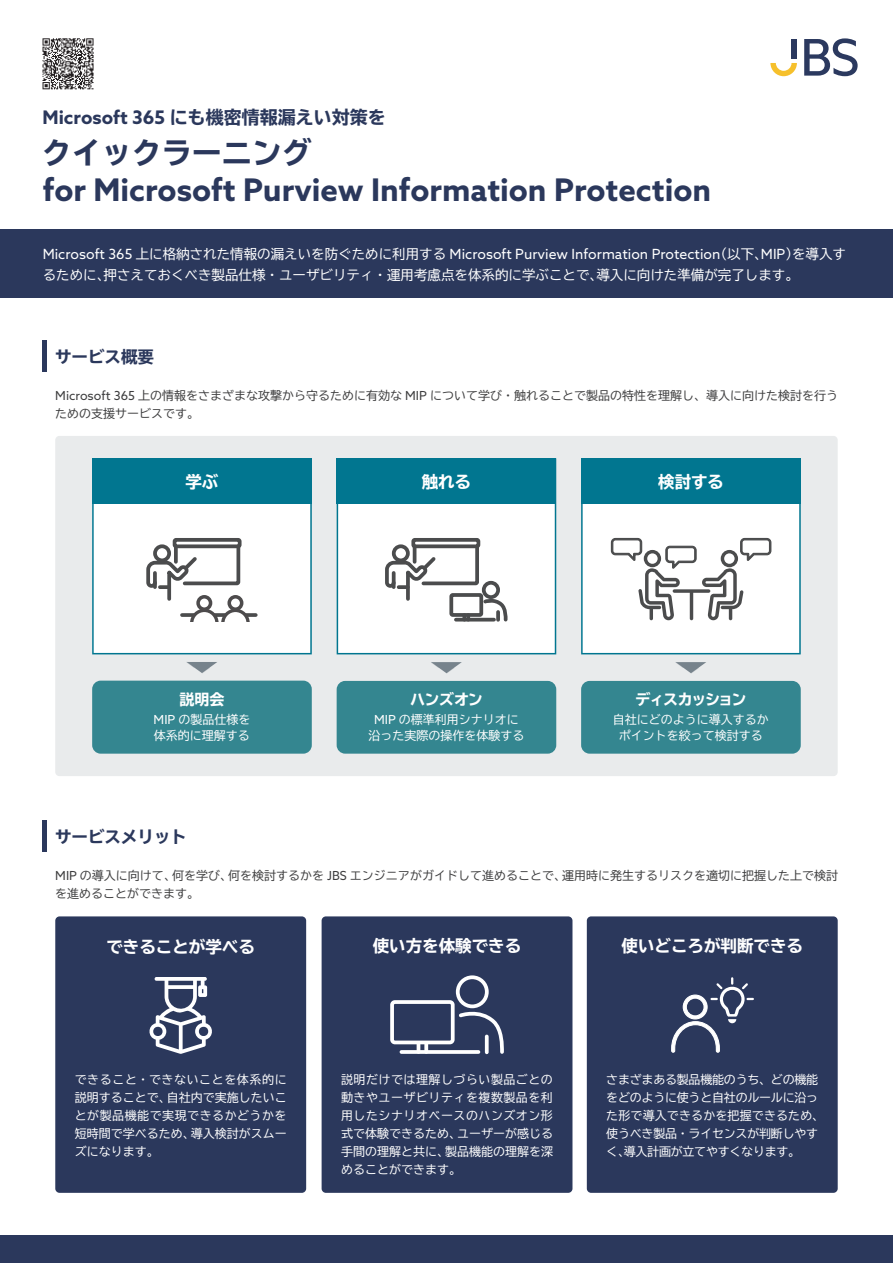
<style>
.page{position:relative;width:893px;height:1263px;background:#fff}
.page>*{position:absolute;margin:0;border:0;box-sizing:border-box;transform-origin:0 0}
.t1{font:700 31.2px "Azo Sans";color:#2b385c}
.t2{font:700 expanded 30px "TBUD Go Std";color:#2b385c}
.t3{font:700 18.75px "Azo Sans";color:#2b385c}
.t4{font:700 expanded 16.5px "TBUD Go Std";color:#fff}
.t5{font:700 expanded 16.5px "TBUD Go Std";color:#2b385c}
.t6{font:700 expanded 15px "TBUD Go Std";letter-spacing:-.07em;color:#fff}
.t7{font:700 expanded 15px "TBUD Go Std";letter-spacing:-.1em;color:#fff}
.t8{font:14.1px "Azo Sans";color:#fff}
.t9{font:13.5px "TBUD Go Std";color:#fff}
.t10{font:12px/18px "TBUD Go Std";color:#fff;text-align:justify}
.t11{font:12px/18px "TBUD Go Std";color:#3e3e3f}
.t12{font:12px/18px "TBUD Go Std";letter-spacing:-.02em;color:#fff}
.s1{font-family:"TBUD Go Std";font-stretch:expanded;font-size:18px}
.s2{font-family:"TBUD Go Std";font-size:13.5px}
.s3{font-family:"Azo Sans";font-size:12.45px}
</style>
<div class="page">
<div style="left:0;top:230px;width:893px;height:68px;background:#2b385c"></div>
<div style="left:0;top:1235px;width:893px;height:28px;background:#2b385c"></div>
<div style="left:55px;top:916px;width:251px;height:277px;background:#2b385c;border-radius:4px"></div>
<div style="left:587px;top:916px;width:251px;height:277px;background:#2b385c;border-radius:4px"></div>
<div style="left:322px;top:916px;width:250px;height:277px;background:#2b385c;border-radius:4px"></div>
<hr style="left:43px;top:340px;width:4px;height:32px;background:#2b385c">
<hr style="left:43px;top:820px;width:4px;height:32px;background:#2b385c">
<svg style="left:149px;top:977px;width:63px;height:77px"></svg>
<svg style="left:671px;top:978px;width:83px;height:75px"></svg>
<svg style="left:459px;top:1011px;width:45px;height:44px"></svg>
<svg style="left:485px;top:1036px;width:4px;height:16px"></svg>
<svg style="left:401px;top:1050px;width:77px;height:4px"></svg>
<div style="left:390px;top:1000px;width:65px;height:44px;border:4px solid #fff;border-radius:3px"></div>
<svg style="left:417px;top:1043px;width:11px;height:9px"></svg>
<div style="left:456px;top:975px;width:33px;height:33px;border:4px solid #fff;border-radius:50%"></div>
<div style="left:55px;top:436px;width:783px;height:340px;background:#e9ebec;border-radius:4px"></div>
<div style="left:92px;top:681px;width:220px;height:73px;background:#348690;border-radius:9px"></div>
<div style="left:337px;top:681px;width:219px;height:73px;background:#348690;border-radius:9px"></div>
<div style="left:581px;top:681px;width:220px;height:73px;background:#348690;border-radius:9px"></div>
<svg style="left:337px;top:458px;width:219px;height:196px;background:#b5d3d9"></svg>
<div style="left:482px;top:581px;width:18px;height:18px;border:4px solid #4b4c4d;border-radius:50%"></div>
<svg style="left:581px;top:458px;width:220px;height:196px;background:#adcdd4"></svg>
<svg style="left:92px;top:458px;width:220px;height:196px;background:#b3d2d9"></svg>
<svg style="left:187px;top:662px;width:30px;height:11px"></svg>
<svg style="left:431px;top:662px;width:31px;height:11px"></svg>
<svg style="left:675px;top:662px;width:31px;height:11px"></svg>
<svg style="left:804px;top:38px;width:54px;height:38px"></svg>
<div style="left:791px;top:39px;width:6px;height:20px;background:#2b395f"></div>
<svg style="left:770px;top:63px;width:27px;height:13px"></svg>
<svg style="left:43px;top:38px;width:51px;height:51px"></svg>
<h3 class="t3" style="left:43px;top:105px;width:345px">Microsoft 365 <span class="s1">にも機密情報漏えい対策を</span></h3>
<h2 class="t2" style="left:42px;top:136px;width:271px">クイックラーニング</h2>
<h1 class="t1" style="left:43px;top:169px;width:670px">for Microsoft Purview Information Protection</h1>
<p class="t8" style="left:43px;top:245px;width:805px">Microsoft 365 <span class="s2">上に格納された情報の漏えいを防ぐために利用する</span> Microsoft Purview Information Protection<span class="s2">（以下、</span>MIP<span class="s2">）を導入す</span></p>
<p class="t9" style="left:43px;top:264px;width:757px">るために、押さえておくべき製品仕様・ユーザビリティ・運用考慮点を体系的に学ぶことで、導入に向けた準備が完了します。</p>
<h3 class="t5" style="left:55px;top:347px;width:100px">サービス概要</h3>
<p class="t11" style="left:55px;top:386px;width:784px"><span class="s3">Microsoft 365</span> 上の情報をさまざまな攻撃から守るために有効な <span class="s3">MIP</span> について学び・触れることで製品の特性を理解し、導入に向けた検討を行うための支援サービスです。</p>
<h3 class="t4" style="left:185px;top:473px;width:34px">学ぶ</h3>
<p class="t6" style="left:179px;top:691px;width:46px">説明会</p>
<p class="t10" style="left:154px;top:711px;width:98px;line-height:16.5px"><span class="s3">MIP</span> の製品仕様を体系的に理解する</p>
<h3 class="t4" style="left:422px;top:473px;width:51px">触れる</h3>
<p class="t6" style="left:410px;top:691px;width:74px">ハンズオン</p>
<p class="t10" style="left:368px;top:711px;width:158px;line-height:16.5px;text-align:center"><span class="s3">MIP</span> の標準利用シナリオに沿った実際の操作を体験する</p>
<h3 class="t4" style="left:658px;top:473px;width:67px">検討する</h3>
<p class="t7" style="left:636px;top:691px;width:112px">ディスカッション</p>
<p class="t10" style="left:613px;top:711px;width:158px;line-height:16.5px;text-align:center">自社にどのように導入するかポイントを絞って検討する</p>
<h3 class="t5" style="left:55px;top:827px;width:133px">サービスメリット</h3>
<p class="t11" style="left:55px;top:866px;width:784px"><span class="s3">MIP</span> の導入に向けて、何を学び、何を検討するかを <span class="s3">JBS</span> エンジニアがガイドして進めることで、運用時に発生するリスクを適切に把握した上で検討を進めることができます。</p>
<h3 class="t4" style="left:106px;top:938px;width:150px">できることが学べる</h3>
<h3 class="t4" style="left:373px;top:936px;width:150px">使い方を体験できる</h3>
<h3 class="t4" style="left:621px;top:936px;width:183px">使いどころが判断できる</h3>
<p class="t10" style="left:341px;top:1071px;width:213px">説明だけでは理解しづらい製品ごとの動きやユーザビリティを複数製品を利用したシナリオベースのハンズオン形式で体験できるため、ユーザーが感じる手間の理解と共に、製品機能の理解を深めることができます。</p>
<p class="t10" style="left:75px;top:1071px;width:213px">できること・できないことを体系的に説明することで、自社内で実施したいことが製品機能で実現できるかどうかを短時間で学べるため、導入検討がスムーズになります。</p>
<p class="t12" style="left:606px;top:1071px;width:219px">さまざまある製品機能のうち、どの機能をどのように使うと自社のルールに沿った形で導入できるかを把握できるため、使うべき製品・ライセンスが判断しやすく、導入計画が立てやすくなります。</p>
</div>
